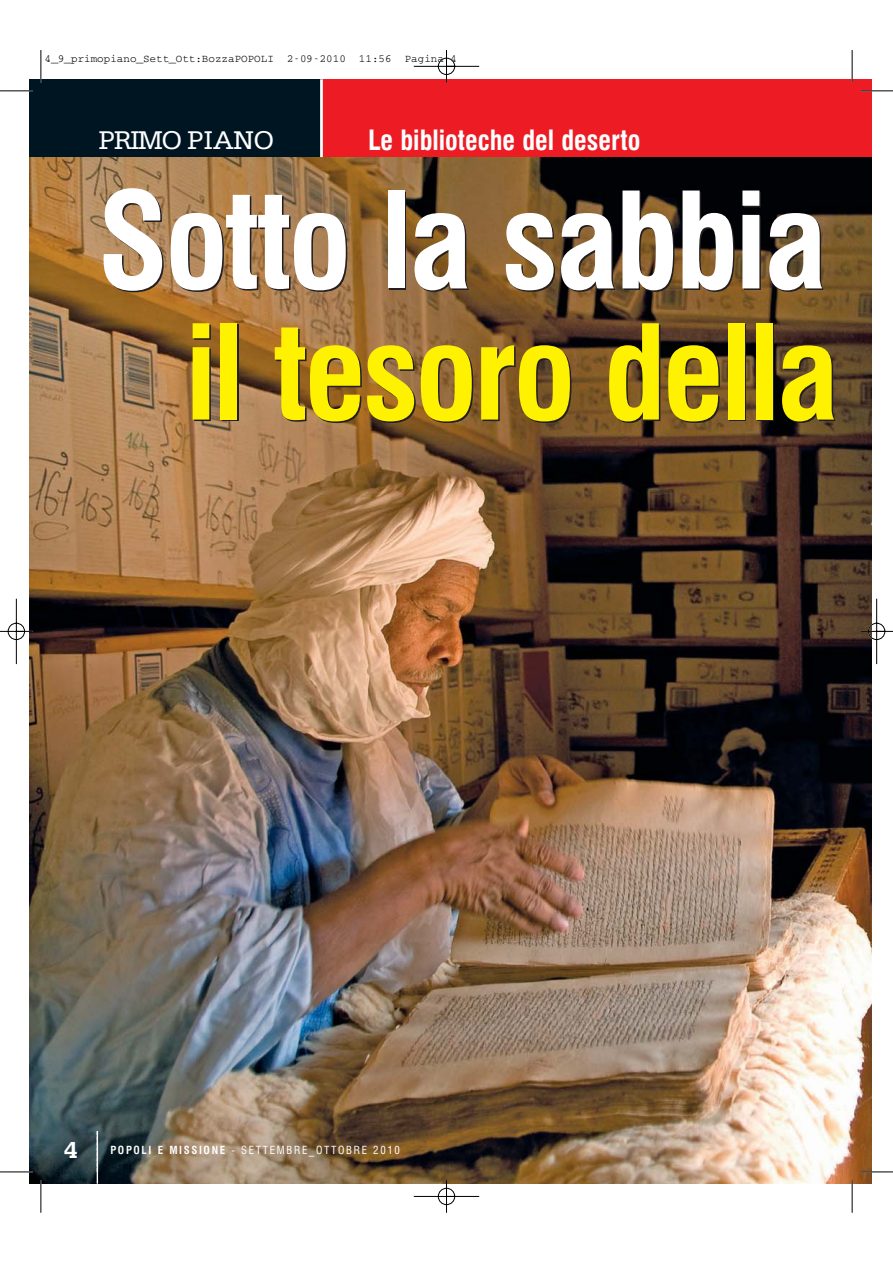
<style>
.page{position:relative;width:893px;height:1263px;background:#fff}
.page>*{position:absolute;margin:0;border:0;box-sizing:border-box;transform-origin:0 0}
.t1{font:700 condensed 130.2px "Swiss 721 BT";letter-spacing:-.025em;color:#fff}
.t2{font:700 condensed 128.1px "Swiss 721 BT";letter-spacing:-.025em;color:#fff200}
.t3{font:700 condensed 27.3px "Swiss 721 BT";color:#fff}
.t4{font:27.3px "Serifa BT";letter-spacing:-.02em;color:#fff}
.t5{font:700 24.45px "Serifa BT";color:#fff}
.t6{font:10.95px "Courier";color:#000}
.t7{font:condensed 10.95px "Swiss 721 BT";letter-spacing:.15em;color:#fff}
.s1{font-weight:700}
</style>
<div class="page">
<img style="left:0;top:50px;width:892px;height:1163px">
<p class="t6" style="left:45px;top:55px;width:413px">4_9_primopiano_Sett_Ott:BozzaPOPOLI 2-09-2010 11:56 Pagina 4</p>
<h3 class="t4" style="left:99px;top:131px;width:177px">PRIMO PIANO</h3>
<h3 class="t3" style="left:368px;top:128px;width:274px">Le biblioteche del deserto</h3>
<h1 class="t1" style="left:97px;top:186px;width:730px">Sotto la sabbia</h1>
<h2 class="t2" style="left:185px;top:319px;width:654px">il tesoro della</h2>
<h3 class="t5" style="left:64px;top:1135px;width:15px">4</h3>
<p class="t7" style="left:110px;top:1146px;width:291px"><span class="s1">POPOLI E MISSIONE</span> - SETTEMBRE_OTTOBRE 2010</p>
</div>
